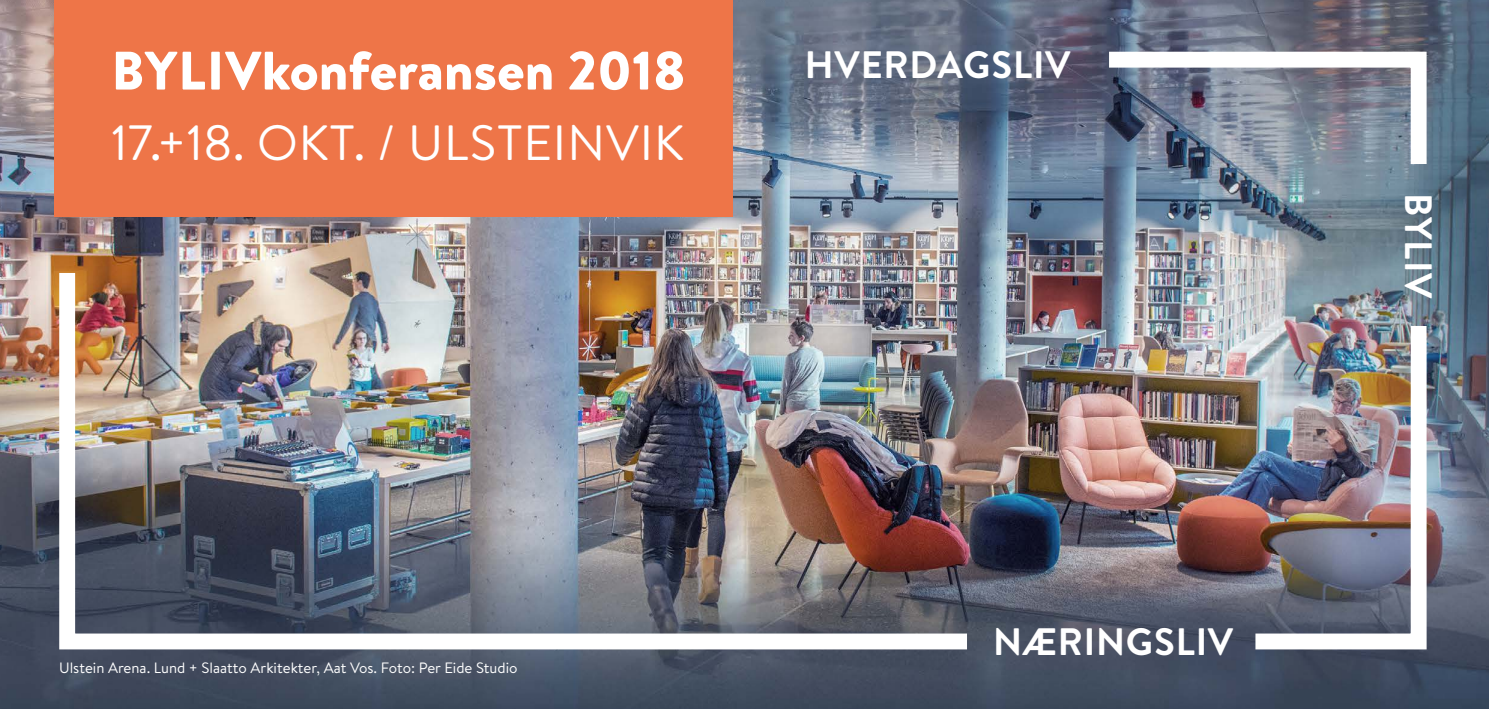
<style>
.page{position:relative;width:1489px;height:709px;background:#fff}
.page>*{position:absolute;margin:0;border:0;box-sizing:border-box;transform-origin:0 0}
.t1{font:900 54px "Brandon Text";color:#fff}
.t2{font:49.5px "Brandon Text";letter-spacing:.02em;color:#fff}
.t3{font:700 38.25px "Brandon Text";letter-spacing:.02em;color:#fff}
.t4{font:15px "Brandon Text";color:#fff}
</style>
<div class="page">
<img style="left:0;top:0;width:1488px;height:709px">
<div style="left:54px;top:0;width:678px;height:216px;background:#ee7548"></div>
<img style="left:51px;top:257px;width:931px;height:400px">
<img style="left:1239px;top:310px;width:195px;height:347px">
<svg style="left:1093px;top:44px;width:341px;height:136px;background:#8890a0"></svg>
<p class="t1" style="left:112px;top:33px;width:576px">BYLIVkonferansen 2018</p>
<p class="t3" style="left:805px;top:38px;width:267px">HVERDAGSLIV</p>
<p class="t2" style="left:111px;top:108px;width:574px">17.+18. OKT. / ULSTEINVIK</p>
<p class="t4" style="left:59px;top:657px;width:460px">Ulstein Arena. Lund + Slaatto Arkitekter, Aat Vos. Foto: Per Eide Studio</p>
<p class="t3" style="left:993px;top:614px;width:242px">NÆRINGSLIV</p>
<p class="t3" style="left:1444px;top:193px;width:106px;rotate:90deg">BYLIV</p>
</div>
